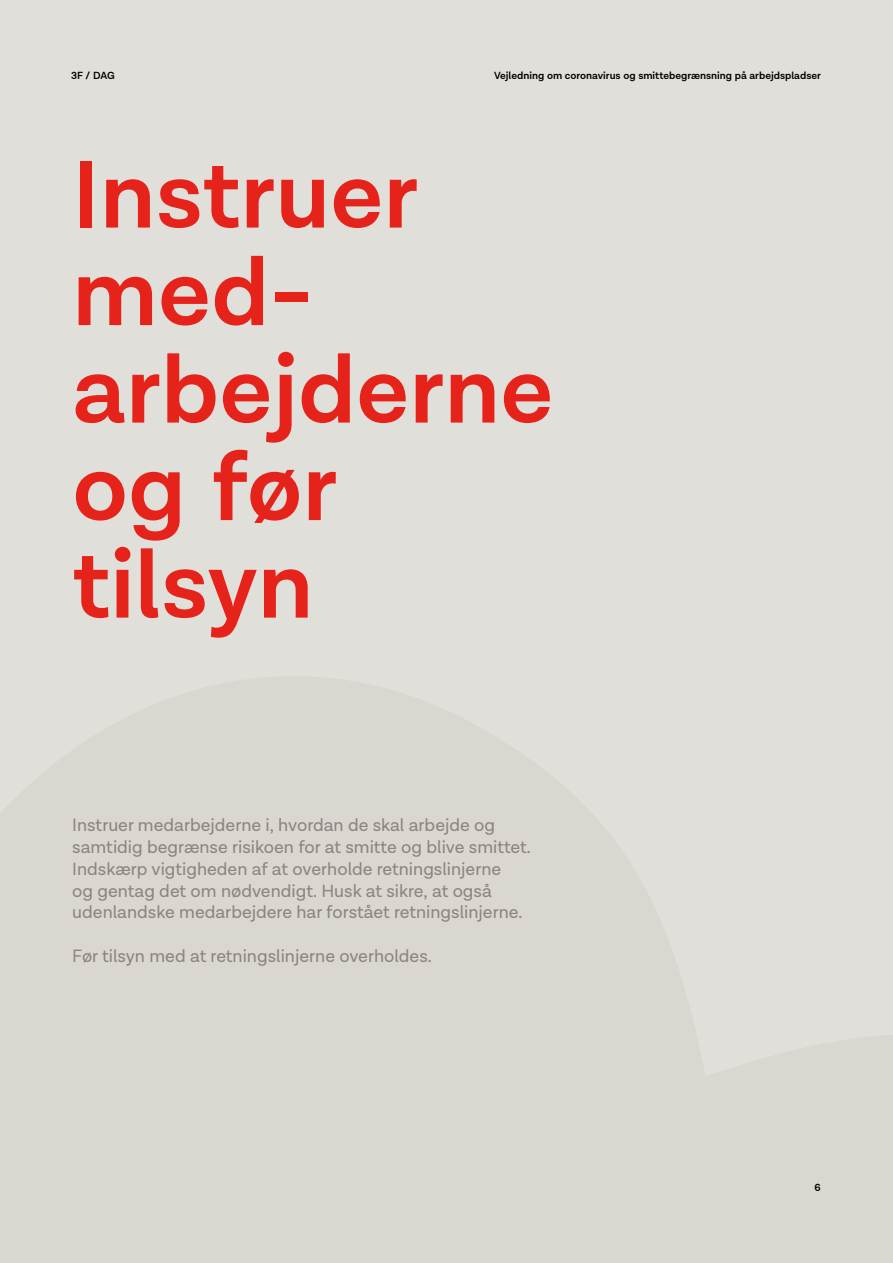
<style>
.page{position:relative;width:893px;height:1263px;background:#e1dfd9}
.page>*{position:absolute;margin:0;border:0;box-sizing:border-box;transform-origin:0 0}
.t1{font:600 97.5px/97.5px "Lota Grotesque";color:#e5231b}
.t2{font:18px/21.8px "Lota Grotesque";color:#8b8583}
.t3{font:600 10.5px "Lota Grotesque";color:#000}
</style>
<div class="page">
<p class="t3" style="left:71px;top:70px;width:45px">3F / DAG</p>
<p class="t3" style="left:494px;top:70px;width:328px">Vejledning om coronavirus og smittebegrænsning på arbejdspladser</p>
<h1 class="t1" style="left:72px;top:149px;width:483px">Instruer med&shy;arbejderne og før tilsyn</h1>
<p class="t2" style="left:72px;top:815px;width:460px">Instruer medarbejderne i, hvordan de skal arbejde og samtidig begrænse risikoen for at smitte og blive smittet.<br>Indskærp vigtigheden af at overholde retningslinjerne<br>og gentag det om nødvendigt. Husk at sikre, at også udenlandske medarbejdere har forstået retningslinjerne.</p>
<p class="t2" style="left:72px;top:945px;width:361px">Før tilsyn med at retningslinjerne overholdes.</p>
<p class="t3" style="left:814px;top:1181px;width:8px">6</p>
</div>
